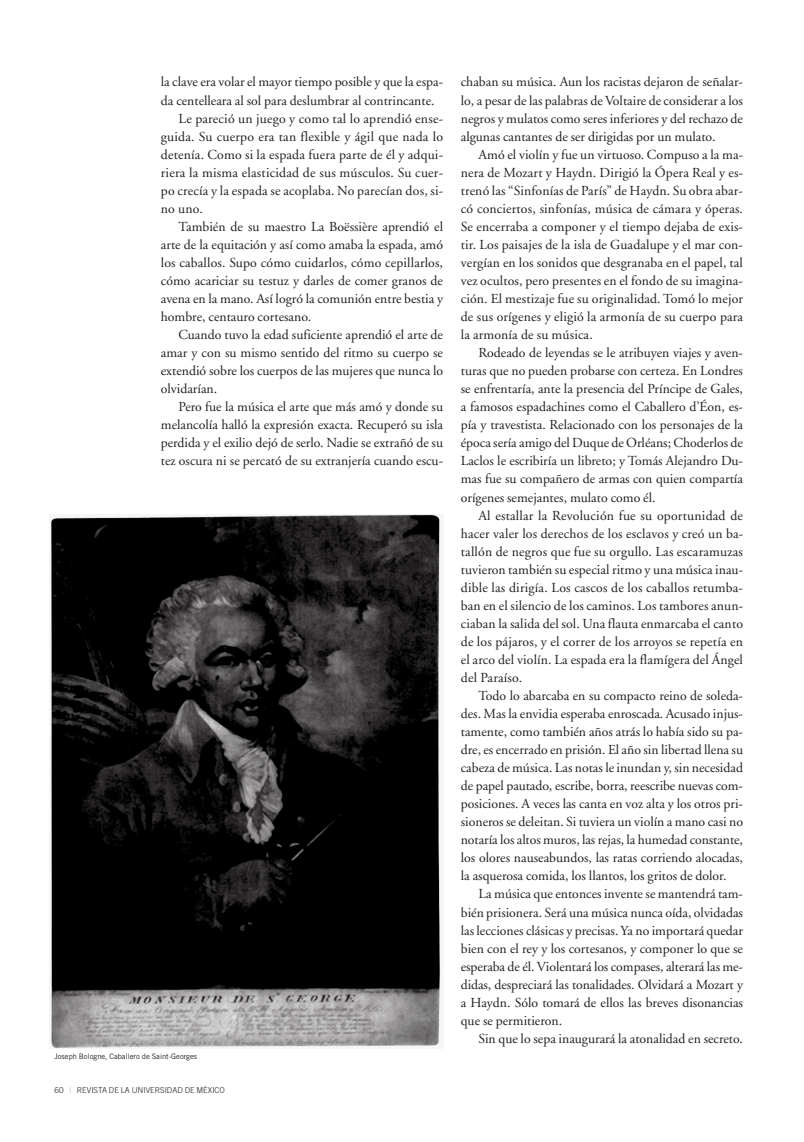
<style>
.page{position:relative;width:804px;height:1142px;background:#fff}
.page>*{position:absolute;margin:0;border:0;box-sizing:border-box;transform-origin:0 0}
.t1{font:13.75px "Adobe Garamond";color:#231f20}
.t2{font:300 8.12px "Trade Gothic";color:#231f20}
.t3{font:7.5px "Trade Gothic";color:#231f20}
.s1{font-weight:400;color:#bcbdc0}
</style>
<div class="page">
<svg style="left:51px;top:514px;width:390px;height:535px;background:#2c2b2c"></svg>
<p class="t1" style="left:161px;top:77px;width:284px">la clave era volar el mayor tiempo posible y que la espa-</p>
<p class="t1" style="left:161px;top:95px;width:275px">da centelleara al sol para deslumbrar al contrincante.</p>
<p class="t1" style="left:179px;top:113px;width:266px">Le pareció un juego y como tal lo aprendió ense-</p>
<p class="t1" style="left:161px;top:131px;width:284px">guida. Su cuerpo era tan flexible y ágil que nada lo</p>
<p class="t1" style="left:161px;top:149px;width:284px">detenía. Como si la espada fuera parte de él y adqui-</p>
<p class="t1" style="left:161px;top:167px;width:284px">riera la misma elasticidad de sus músculos. Su cuer-</p>
<p class="t1" style="left:161px;top:185px;width:284px">po crecía y la espada se acoplaba. No parecían dos, si-</p>
<p class="t1" style="left:161px;top:203px;width:44px">no uno.</p>
<p class="t1" style="left:179px;top:221px;width:266px">También de su maestro La Boëssière aprendió el</p>
<p class="t1" style="left:161px;top:239px;width:284px">arte de la equitación y así como amaba la espada, amó</p>
<p class="t1" style="left:161px;top:257px;width:284px">los caballos. Supo cómo cuidarlos, cómo cepillarlos,</p>
<p class="t1" style="left:161px;top:275px;width:284px">cómo acariciar su testuz y darles de comer granos de</p>
<p class="t1" style="left:161px;top:293px;width:284px">avena en la mano. Así logró la comunión entre bestia y</p>
<p class="t1" style="left:161px;top:311px;width:152px">hombre, centauro cortesano.</p>
<p class="t1" style="left:179px;top:329px;width:266px">Cuando tuvo la edad suficiente aprendió el arte de</p>
<p class="t1" style="left:161px;top:347px;width:284px">amar y con su mismo sentido del ritmo su cuerpo se</p>
<p class="t1" style="left:161px;top:365px;width:284px">extendió sobre los cuerpos de las mujeres que nunca lo</p>
<p class="t1" style="left:161px;top:383px;width:58px">olvidarían.</p>
<p class="t1" style="left:179px;top:401px;width:266px">Pero fue la música el arte que más amó y donde su</p>
<p class="t1" style="left:161px;top:419px;width:284px">melancolía halló la expresión exacta. Recuperó su isla</p>
<p class="t1" style="left:161px;top:437px;width:284px">perdida y el exilio dejó de serlo. Nadie se extrañó de su</p>
<p class="t1" style="left:161px;top:455px;width:284px">tez oscura ni se percató de su extranjería cuando escu-</p>
<p class="t3" style="left:55px;top:1053px;width:144px">Joseph Bologne, Caballero de Saint-Georges</p>
<p class="t2" style="left:55px;top:1087px;width:172px">60 <span class="s1">|</span> REVISTA DE LA UNIVERSIDAD DE MÉXICO</p>
<p class="t1" style="left:461px;top:77px;width:284px">chaban su música. Aun los racistas dejaron de señalar-</p>
<p class="t1" style="left:461px;top:95px;width:284px">lo, a pesar de las palabras de Voltaire de considerar a los</p>
<p class="t1" style="left:461px;top:113px;width:284px">negros y mulatos como seres inferiores y del rechazo de</p>
<p class="t1" style="left:461px;top:131px;width:256px">algunas cantantes de ser dirigidas por un mulato.</p>
<p class="t1" style="left:478px;top:149px;width:266px">Amó el violín y fue un virtuoso. Compuso a la ma-</p>
<p class="t1" style="left:461px;top:167px;width:284px">nera de Mozart y Haydn. Dirigió la Ópera Real y es-</p>
<p class="t1" style="left:461px;top:185px;width:284px">trenó las “Sinfonías de París” de Haydn. Su obra abar-</p>
<p class="t1" style="left:461px;top:203px;width:284px">có conciertos, sinfonías, música de cámara y óperas.</p>
<p class="t1" style="left:461px;top:221px;width:284px">Se encerraba a componer y el tiempo dejaba de exis-</p>
<p class="t1" style="left:461px;top:239px;width:284px">tir. Los paisajes de la isla de Guadalupe y el mar con-</p>
<p class="t1" style="left:461px;top:257px;width:284px">vergían en los sonidos que desgranaba en el papel, tal</p>
<p class="t1" style="left:461px;top:275px;width:284px">vez ocultos, pero presentes en el fondo de su imagina-</p>
<p class="t1" style="left:461px;top:293px;width:284px">ción. El mestizaje fue su originalidad. Tomó lo mejor</p>
<p class="t1" style="left:461px;top:311px;width:284px">de sus orígenes y eligió la armonía de su cuerpo para</p>
<p class="t1" style="left:461px;top:329px;width:133px">la armonía de su música.</p>
<p class="t1" style="left:478px;top:347px;width:266px">Rodeado de leyendas se le atribuyen viajes y aven-</p>
<p class="t1" style="left:461px;top:365px;width:284px">turas que no pueden probarse con certeza. En Londres</p>
<p class="t1" style="left:461px;top:383px;width:284px">se enfrentaría, ante la presencia del Príncipe de Gales,</p>
<p class="t1" style="left:461px;top:401px;width:284px">a famosos espadachines como el Caballero d’Éon, es-</p>
<p class="t1" style="left:461px;top:419px;width:284px">pía y travestista. Relacionado con los personajes de la</p>
<p class="t1" style="left:461px;top:437px;width:284px">época sería amigo del Duque de Orléans; Choderlos de</p>
<p class="t1" style="left:461px;top:455px;width:284px">Laclos le escribiría un libreto; y Tomás Alejandro Du-</p>
<p class="t1" style="left:461px;top:473px;width:284px">mas fue su compañero de armas con quien compartía</p>
<p class="t1" style="left:461px;top:491px;width:196px">orígenes semejantes, mulato como él.</p>
<p class="t1" style="left:478px;top:509px;width:266px">Al estallar la Revolución fue su oportunidad de</p>
<p class="t1" style="left:461px;top:527px;width:284px">hacer valer los derechos de los esclavos y creó un ba-</p>
<p class="t1" style="left:461px;top:545px;width:284px">tallón de negros que fue su orgullo. Las escaramuzas</p>
<p class="t1" style="left:461px;top:563px;width:284px">tuvieron también su especial ritmo y una música inau-</p>
<p class="t1" style="left:461px;top:581px;width:284px">dible las dirigía. Los cascos de los caballos retumba-</p>
<p class="t1" style="left:461px;top:599px;width:284px">ban en el silencio de los caminos. Los tambores anun-</p>
<p class="t1" style="left:461px;top:618px;width:284px">ciaban la salida del sol. Una flauta enmarcaba el canto</p>
<p class="t1" style="left:461px;top:636px;width:284px">de los pájaros, y el correr de los arroyos se repetía en</p>
<p class="t1" style="left:461px;top:654px;width:284px">el arco del violín. La espada era la flamígera del Ángel</p>
<p class="t1" style="left:461px;top:672px;width:63px">del Paraíso.</p>
<p class="t1" style="left:479px;top:690px;width:266px">Todo lo abarcaba en su compacto reino de soleda-</p>
<p class="t1" style="left:461px;top:708px;width:284px">des. Mas la envidia esperaba enroscada. Acusado injus-</p>
<p class="t1" style="left:461px;top:726px;width:284px">tamente, como también años atrás lo había sido su pa-</p>
<p class="t1" style="left:461px;top:744px;width:284px">dre, es encerrado en prisión. El año sin libertad llena su</p>
<p class="t1" style="left:461px;top:762px;width:284px">cabeza de música. Las notas le inundan y, sin necesidad</p>
<p class="t1" style="left:461px;top:780px;width:284px">de papel pautado, escribe, borra, reescribe nuevas com-</p>
<p class="t1" style="left:461px;top:798px;width:284px">posiciones. A veces las canta en voz alta y los otros pri-</p>
<p class="t1" style="left:461px;top:816px;width:284px">sioneros se deleitan. Si tuviera un violín a mano casi no</p>
<p class="t1" style="left:461px;top:834px;width:284px">notaría los altos muros, las rejas, la humedad constante,</p>
<p class="t1" style="left:461px;top:852px;width:284px">los olores nauseabundos, las ratas corriendo alocadas,</p>
<p class="t1" style="left:461px;top:870px;width:267px">la asquerosa comida, los llantos, los gritos de dolor.</p>
<p class="t1" style="left:479px;top:888px;width:266px">La música que entonces invente se mantendrá tam-</p>
<p class="t1" style="left:461px;top:906px;width:284px">bién prisionera. Será una música nunca oída, olvidadas</p>
<p class="t1" style="left:461px;top:924px;width:284px">las lecciones clásicas y precisas. Ya no importará quedar</p>
<p class="t1" style="left:461px;top:942px;width:284px">bien con el rey y los cortesanos, y componer lo que se</p>
<p class="t1" style="left:461px;top:960px;width:284px">esperaba de él. Violentará los compases, alterará las me-</p>
<p class="t1" style="left:461px;top:978px;width:284px">didas, despreciará las tonalidades. Olvidará a Mozart y</p>
<p class="t1" style="left:461px;top:996px;width:284px">a Haydn. Sólo tomará de ellos las breves disonancias</p>
<p class="t1" style="left:461px;top:1014px;width:103px">que se permitieron.</p>
<p class="t1" style="left:479px;top:1032px;width:266px">Sin que lo sepa inaugurará la atonalidad en secreto.</p>
</div>
